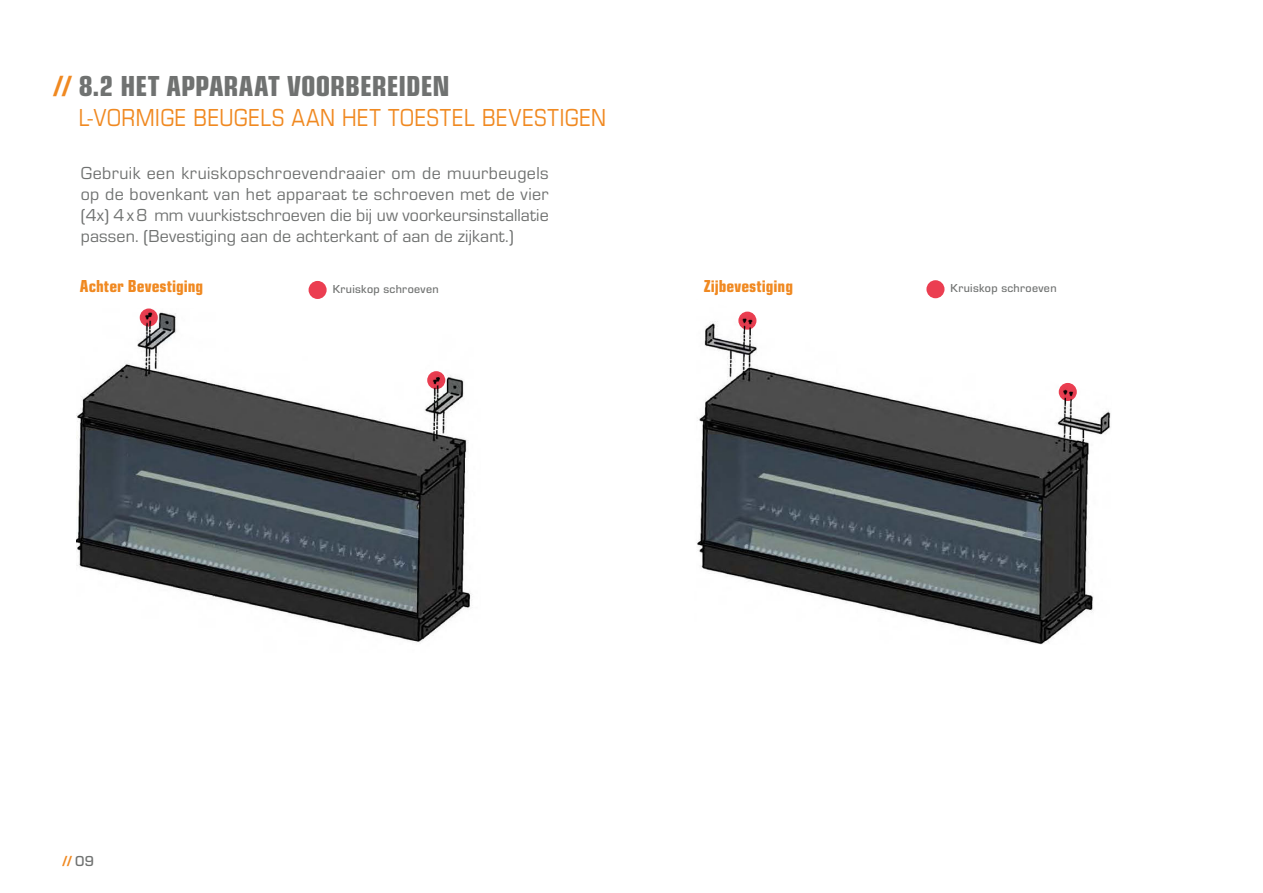
<style>
.page{position:relative;width:1263px;height:893px;background:#fff}
.page>*{position:absolute;margin:0;border:0;box-sizing:border-box;transform-origin:0 0}
.t1{font:30px "Eurostile Con Hea";color:#707271}
.H1_Subhead{font:25.5px "Eurostile Con";letter-spacing:.01em;color:#f08921}
.Body_Copy_12_14_No_Indent{font:18px/21px "Eurostile";letter-spacing:.01em;color:#707271;text-align:justify}
.Subhead_12pt_No_Indent{font:18px "Eurostile Con Hea";color:#f08921}
.t2{font:15px "Eurostile Con Hea";color:#f08921}
.Caption_8_10_No_Indent{font:500 12px "Eurostile";letter-spacing:.03em;color:#707271}
.s1{color:#f08921}
.s2{font-family:"Eurostile";font-weight:500;color:#707271}
</style>
<div class="page">
<img style="left:77px;top:310px;width:395px;height:333px">
<img style="left:696px;top:311px;width:415px;height:334px">
<div style="left:309px;top:281px;width:18px;height:18px;background:#eb3e51;border-radius:50%"></div>
<div style="left:926px;top:280px;width:18px;height:18px;background:#eb3e51;border-radius:50%"></div>
<svg style="left:140px;top:308px;width:18px;height:19px"></svg>
<svg style="left:738px;top:312px;width:18px;height:18px"></svg>
<svg style="left:427px;top:371px;width:18px;height:18px"></svg>
<svg style="left:1059px;top:383px;width:18px;height:18px"></svg>
<h1 class="t1" style="left:54px;top:64px;width:397px"><span class="s1">//</span> 8.2 HET APPARAAT VOORBEREIDEN</h1>
<p class="H1_Subhead" style="left:79px;top:100px;width:529px">L-VORMIGE BEUGELS AAN HET TOESTEL BEVESTIGEN</p>
<p class="Body_Copy_12_14_No_Indent" style="left:81px;top:162px;width:469px">Gebruik een kruiskopschroevendraaier om de muurbeugels op de bovenkant van het apparaat te schroeven met de vier (4x) 4x8 mm vuurkistschroeven die bij uw voorkeursinstallatie passen. (Bevestiging aan de achterkant of aan de zijkant.)</p>
<p class="Subhead_12pt_No_Indent" style="left:80px;top:273px;width:125px">Achter Bevestiging</p>
<p class="Caption_8_10_No_Indent" style="left:333px;top:281px;width:107px">Kruiskop schroeven</p>
<p class="Subhead_12pt_No_Indent" style="left:704px;top:273px;width:91px">Zijbevestiging</p>
<p class="Caption_8_10_No_Indent" style="left:951px;top:280px;width:107px">Kruiskop schroeven</p>
<p class="t2" style="left:63px;top:850px;width:33px">// <span class="s2">09</span></p>
</div>
